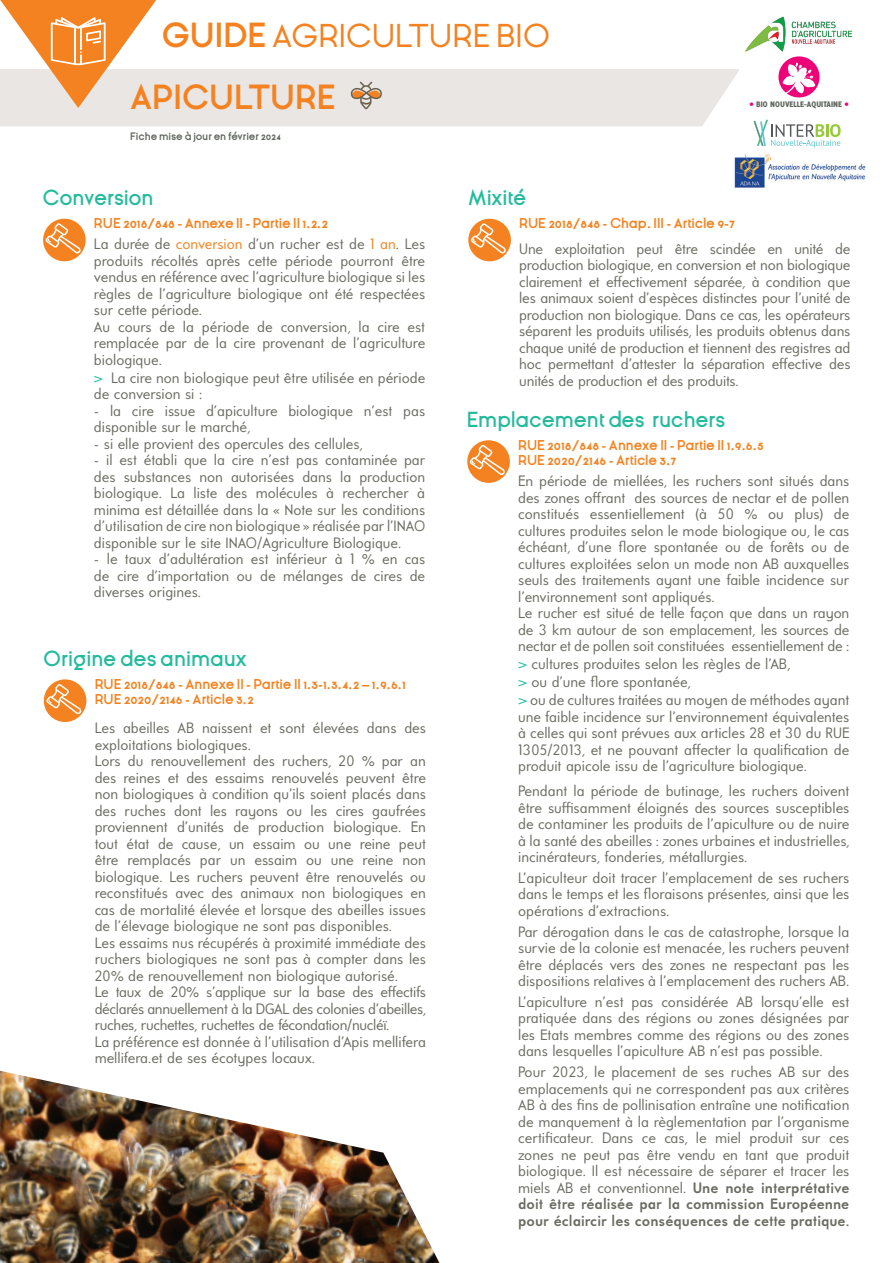
<style>
.page{position:relative;width:893px;height:1263px;background:#fff}
.page>*{position:absolute;margin:0;border:0;box-sizing:border-box;transform-origin:0 0}
.t1{font:33px "Ginora Sans";color:#f58220}
.t2{font:700 33px "Ginora Sans";color:#f58220}
.t3{font:600 21px "Ginora Sans";letter-spacing:-.01em;color:#24bb9d}
.t4{font:15px/16.5px "Universalis ADF Std";color:#6b6c62;text-align:justify}
.t5{font:700 13.5px "Ginora Sans";color:#f58220}
.t6{font:700 10.2px "Ginora Sans";letter-spacing:-.01em;color:#61665f}
.t7{font:800 8.85px "Delicious";color:#5e645b}
.s1{font-weight:700}
.s2{color:#ed0277}
.s3{color:#f58220}
.s4{color:#24bb9d}
</style>
<div class="page">
<div style="left:43px;top:219px;width:43px;height:42px;background:#f58220;border-radius:50%"></div>
<svg style="left:46px;top:223px;width:35px;height:32px"></svg>
<div style="left:44px;top:679px;width:42px;height:43px;background:#f58220;border-radius:50%"></div>
<svg style="left:46px;top:684px;width:36px;height:32px"></svg>
<div style="left:468px;top:219px;width:43px;height:42px;background:#f58220;border-radius:50%"></div>
<svg style="left:471px;top:223px;width:35px;height:32px"></svg>
<img style="left:0;top:1071px;width:439px;height:192px">
<svg style="left:0;top:0;width:740px;height:126px"></svg>
<svg style="left:467px;top:440px;width:43px;height:43px"></svg>
<svg style="left:470px;top:445px;width:35px;height:32px"></svg>
<img style="left:734px;top:153px;width:132px;height:35px">
<svg style="left:778px;top:56px;width:41px;height:41px"></svg>
<svg style="left:754px;top:120px;width:87px;height:27px"></svg>
<img style="left:745px;top:16px;width:108px;height:36px">
<h1 class="t1" style="left:162px;top:18px;width:390px"><span class="s1">GUIDE</span> AGRICULTURE BIO</h1>
<h1 class="t2" style="left:130px;top:79px;width:207px">apiculture</h1>
<p class="t6" style="left:130px;top:130px;width:152px">Fiche mise à jour en février 2024</p>
<p class="t7" style="left:750px;top:99px;width:100px"><span class="s2">•</span> BIO NOUVELLE-AQUITAINE <span class="s2">•</span></p>
<h2 class="t3" style="left:43px;top:186px;width:113px">Conversion</h2>
<p class="t5" style="left:94px;top:216px;width:10px">RUE</p>
<p class="t5" style="left:123px;top:216px;width:206px">2018/848 - Annexe II - Partie II 1.2.2</p>
<p class="t4" style="left:94px;top:235px;width:333px;text-align:left">La durée de <span class="s3">conversion</span> d’un rucher est de <span class="s3">1 an</span>. Les produits récoltés après cette période pourront être vendus en référence avec l’agriculture biologique si les règles de l’agriculture biologique ont été respectées sur cette période.<br>Au cours de la période de conversion, la cire est remplacée par de la cire provenant de l’agriculture biologique.</p>
<p class="t4" style="left:94px;top:369px;width:333px"><span class="s4">&gt;</span> La cire non biologique peut être utilisée en période de conversion si :</p>
<p class="t4" style="left:94px;top:402px;width:333px">- la cire issue d’apiculture biologique n’est pas disponible sur le marché,</p>
<p class="t4" style="left:94px;top:435px;width:270px">- si elle provient des opercules des cellules,</p>
<p class="t4" style="left:94px;top:451px;width:333px">- il est établi que la cire n’est pas contaminée par des substances non autorisées dans la production biologique. La liste des molécules à rechercher à minima est détaillée dans la « Note sur les conditions d’utilisation de cire non biologique » réalisée par l’INAO disponible sur le site INAO/Agriculture Biologique.</p>
<p class="t4" style="left:94px;top:550px;width:333px">- le taux d’adultération est inférieur à 1 % en cas de cire d’importation ou de mélanges de cires de diverses origines.</p>
<h2 class="t3" style="left:43px;top:647px;width:205px">Origine des animaux</h2>
<p class="t5" style="left:95px;top:677px;width:10px">RUE</p>
<p class="t5" style="left:124px;top:677px;width:284px">2018/848 - Annexe II - Partie II 1.3-1.3.4.2 – 1.9.6.1</p>
<p class="t5" style="left:95px;top:692px;width:10px">RUE</p>
<p class="t5" style="left:124px;top:692px;width:131px">2020/2146 - Article 3.2</p>
<p class="t4" style="left:95px;top:719px;width:333px;text-align:left">Les abeilles AB naissent et sont élevées dans des exploitations biologiques.<br>Lors du renouvellement des ruchers, 20 % par an des reines et des essaims renouvelés peuvent être non biologiques à condition qu’ils soient placés dans des ruches dont les rayons ou les cires gaufrées proviennent d’unités de production biologique. En tout état de cause, un essaim ou une reine peut être remplacés par un essaim ou une reine non biologique. Les ruchers peuvent être renouvelés ou reconstitués avec des animaux non biologiques en cas de mortalité élevée et lorsque des abeilles issues de l’élevage biologique ne sont pas disponibles.<br>Les essaims nus récupérés à proximité immédiate des ruchers biologiques ne sont pas à compter dans les 20% de renouvellement non biologique autorisé.<br>Le taux de 20% s’applique sur la base des effectifs déclarés annuellement à la DGAL des colonies d’abeilles, ruches, ruchettes, ruchettes de fécondation/nucléï.<br>La préférence est donnée à l’utilisation d’Apis mellifera mellifera.et de ses écotypes locaux.</p>
<h2 class="t3" style="left:468px;top:186px;width:60px">Mixité</h2>
<p class="t4" style="left:519px;top:240px;width:333px">Une exploitation peut être scindée en unité de production biologique, en conversion et non biologique clairement et effectivement séparée, à condition que les animaux soient d’espèces distinctes pour l’unité de production non biologique. Dans ce cas, les opérateurs séparent les produits utilisés, les produits obtenus dans chaque unité de production et tiennent des registres ad hoc permettant d’attester la séparation effective des unités de production et des produits.</p>
<p class="t5" style="left:519px;top:216px;width:10px">RUE</p>
<p class="t5" style="left:548px;top:216px;width:188px">2018/848 - Chap. III - Article 9-7</p>
<h2 class="t3" style="left:467px;top:408px;width:260px">Emplacement des ruchers</h2>
<p class="t5" style="left:518px;top:438px;width:10px">RUE</p>
<p class="t5" style="left:547px;top:438px;width:218px">2018/848 - Annexe II - Partie II 1.9.6.5</p>
<p class="t5" style="left:518px;top:453px;width:10px">RUE</p>
<p class="t5" style="left:547px;top:453px;width:131px">2020/2146 - Article 3.7</p>
<p class="t4" style="left:518px;top:472px;width:333px;text-align:left">En période de miellées, les ruchers sont situés dans des zones offrant des sources de nectar et de pollen constitués essentiellement (à 50 % ou plus) de cultures produites selon le mode biologique ou, le cas échéant, d’une flore spontanée ou de forêts ou de cultures exploitées selon un mode non AB auxquelles seuls des traitements ayant une faible incidence sur l’environnement sont appliqués.<br>Le rucher est situé de telle façon que dans un rayon de 3 km autour de son emplacement, les sources de nectar et de pollen soit constituées essentiellement de :</p>
<p class="t4" style="left:518px;top:655px;width:333px;line-height:18px;text-align:left"><span class="s4">&gt;</span> cultures produites selon les règles de l’AB,<br><span class="s4">&gt;</span> ou d’une flore spontanée,<br><span class="s4">&gt;</span> ou de cultures traitées au moyen de méthodes ayant</p>
<p class="t4" style="left:518px;top:708px;width:333px">une faible incidence sur l’environnement équivalentes à celles qui sont prévues aux articles 28 et 30 du RUE 1305/2013, et ne pouvant affecter la qualification de produit apicole issu de l’agriculture biologique.</p>
<p class="t4" style="left:518px;top:782px;width:333px">Pendant la période de butinage, les ruchers doivent être suffisamment éloignés des sources susceptibles de contaminer les produits de l’apiculture ou de nuire à la santé des abeilles : zones urbaines et industrielles, incinérateurs, fonderies, métallurgies.</p>
<p class="t4" style="left:518px;top:869px;width:333px">L’apiculteur doit tracer l’emplacement de ses ruchers dans le temps et les floraisons présentes, ainsi que les opérations d’extractions.</p>
<p class="t4" style="left:518px;top:923px;width:333px">Par dérogation dans le cas de catastrophe, lorsque la survie de la colonie est menacée, les ruchers peuvent être déplacés vers des zones ne respectant pas les dispositions relatives à l’emplacement des ruchers AB.</p>
<p class="t4" style="left:518px;top:993px;width:333px">L’apiculture n’est pas considérée AB lorsqu’elle est pratiquée dans des régions ou zones désignées par les Etats membres comme des régions ou des zones dans lesquelles l’apiculture AB n’est pas possible.</p>
<p class="t4" style="left:518px;top:1063px;width:333px">Pour 2023, le placement de ses ruches AB sur des emplacements qui ne correspondent pas aux critères AB à des fins de pollinisation entraîne une notification de manquement à la règlementation par l’organisme certificateur. Dans ce cas, le miel produit sur ces zones ne peut pas être vendu en tant que produit biologique. Il est nécessaire de séparer et tracer les miels AB et conventionnel. <span class="s1">Une note interprétative doit être réalisée par la commission Européenne pour éclaircir les conséquences de cette pratique.</span></p>
</div>
